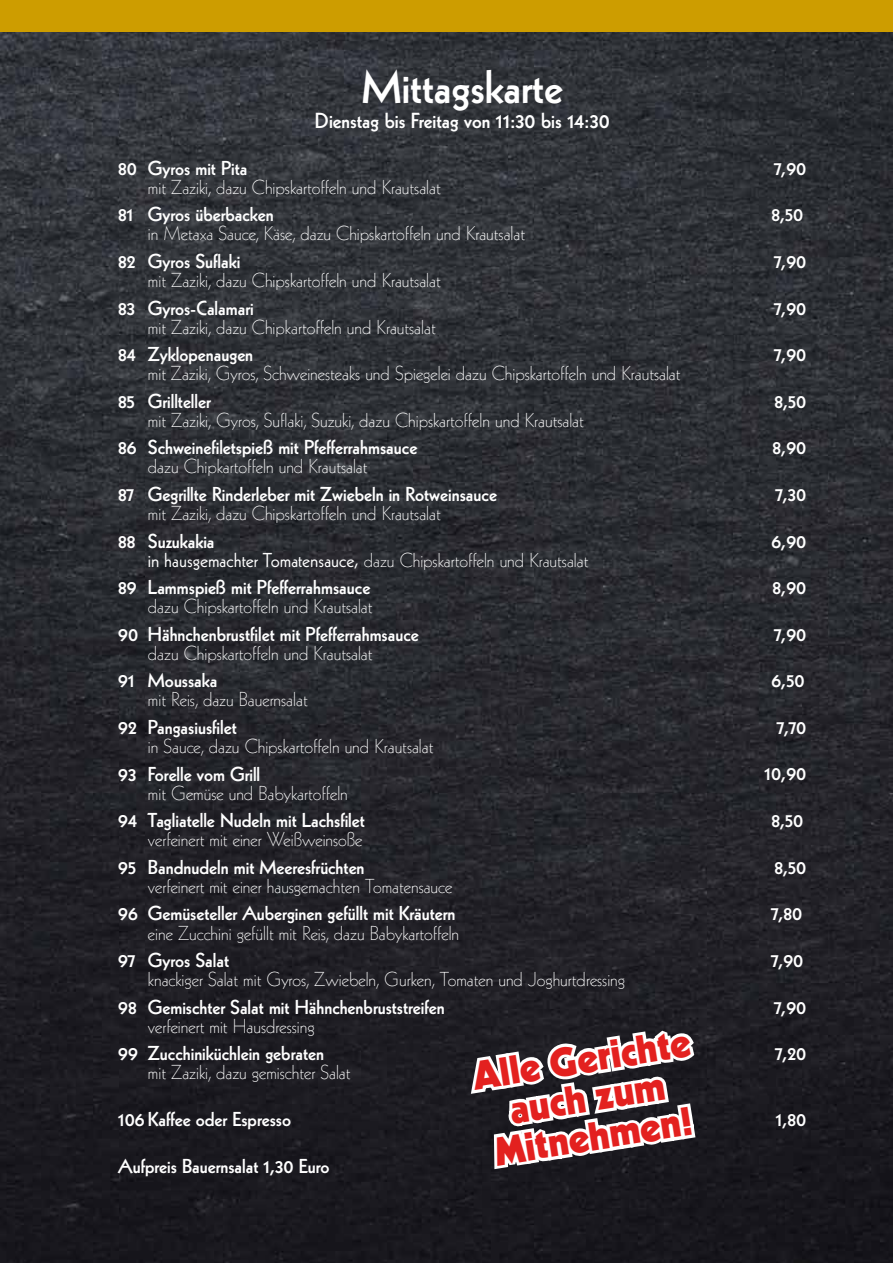
<style>
.page{position:relative;width:893px;height:1263px;background:#fff}
.page>*{position:absolute;margin:0;border:0;box-sizing:border-box;transform-origin:0 0}
.t1{font:800 45.75px "Kabel";color:#fff}
.t2{font:900 39px/39px "Kabel";color:#e3211f;text-align:center}
.t3{font:800 21.15px "Kabel";color:#fff}
.t4{font:300 19.5px/27.6px "Kabel";color:#fff}
.t5{font:800 19.5px "Kabel";color:#fff}
.s1{font-weight:400}
.s2{font-weight:800}
</style>
<div class="page">
<img style="left:0;top:32px;width:893px;height:1231px">
<div style="left:0;top:0;width:893px;height:32px;background:#cd9d00"></div>
<svg style="left:467px;top:1021px;width:232px;height:201px"></svg>
<h1 class="t1" style="left:362px;top:60px;width:202px">Mittagskarte</h1>
<p class="t3" style="left:315px;top:108px;width:296px">Dienstag bis Freitag von 11:30 bis 14:30</p>
<p class="t5" style="left:118px;top:157px;width:131px">80 Gyros mit Pita</p>
<p class="t5" style="left:774px;top:157px;width:33px">7,90</p>
<p class="t4" style="left:148px;top:174px;width:294px">mit Zaziki, dazu Chipskartoffeln und Krautsalat</p>
<p class="t5" style="left:118px;top:203px;width:157px">81 Gyros überbacken</p>
<p class="t5" style="left:771px;top:203px;width:33px">8,50</p>
<p class="t4" style="left:148px;top:220px;width:379px">in Metaxa Sauce, Käse, dazu Chipskartoffeln und Krautsalat</p>
<p class="t5" style="left:118px;top:250px;width:124px">82 Gyros Suflaki</p>
<p class="t5" style="left:774px;top:250px;width:33px">7,90</p>
<p class="t4" style="left:148px;top:267px;width:294px">mit Zaziki, dazu Chipskartoffeln und Krautsalat</p>
<p class="t5" style="left:118px;top:296px;width:137px">83 Gyros-Calamari</p>
<p class="t5" style="left:774px;top:296px;width:33px">7,90</p>
<p class="t4" style="left:148px;top:314px;width:289px">mit Zaziki, dazu Chipkartoffeln und Krautsalat</p>
<p class="t5" style="left:118px;top:343px;width:136px">84 Zyklopenaugen</p>
<p class="t5" style="left:774px;top:343px;width:33px">7,90</p>
<p class="t4" style="left:148px;top:360px;width:534px">mit Zaziki, Gyros, Schweinesteaks und Spiegelei dazu Chipskartoffeln und Krautsalat</p>
<p class="t5" style="left:118px;top:390px;width:94px">85 Grillteller</p>
<p class="t5" style="left:774px;top:390px;width:33px">8,50</p>
<p class="t4" style="left:148px;top:407px;width:437px">mit Zaziki, Gyros, Suflaki, Suzuki, dazu Chipskartoffeln und Krautsalat</p>
<p class="t5" style="left:118px;top:436px;width:301px">86 Schweinefiletspieß mit Pfefferrahmsauce</p>
<p class="t5" style="left:773px;top:436px;width:35px">8,90</p>
<p class="t4" style="left:148px;top:453px;width:221px">dazu Chipkartoffeln und Krautsalat</p>
<p class="t5" style="left:118px;top:483px;width:380px">87 Gegrillte Rinderleber mit Zwiebeln in Rotweinsauce</p>
<p class="t5" style="left:776px;top:483px;width:32px">7,30</p>
<p class="t4" style="left:148px;top:500px;width:294px">mit Zaziki, dazu Chipskartoffeln und Krautsalat</p>
<p class="t5" style="left:118px;top:529px;width:98px">88 Suzukakia</p>
<p class="t5" style="left:771px;top:529px;width:36px">6,90</p>
<p class="t4" style="left:118px;top:547px;width:472px;text-indent:30px"><span class="s1">in hausgemachter Tomatensauce,</span> dazu Chipskartoffeln und Krautsalat<br><span class="s2">89 Lammspieß mit Pfefferrahmsauce</span></p>
<p class="t5" style="left:773px;top:576px;width:35px">8,90</p>
<p class="t4" style="left:148px;top:593px;width:226px">dazu Chipskartoffeln und Krautsalat</p>
<p class="t5" style="left:118px;top:623px;width:302px">90 Hähnchenbrustfilet mit Pfefferrahmsauce</p>
<p class="t5" style="left:774px;top:623px;width:33px">7,90</p>
<p class="t4" style="left:148px;top:640px;width:226px">dazu Chipskartoffeln und Krautsalat</p>
<p class="t5" style="left:118px;top:669px;width:101px">91 Moussaka</p>
<p class="t5" style="left:771px;top:669px;width:35px">6,50</p>
<p class="t4" style="left:148px;top:686px;width:161px">mit Reis, dazu Bauernsalat</p>
<p class="t5" style="left:118px;top:716px;width:120px">92 Pangasiusfilet</p>
<p class="t5" style="left:777px;top:716px;width:31px">7,70</p>
<p class="t4" style="left:148px;top:733px;width:287px">in Sauce, dazu Chipskartoffeln und Krautsalat</p>
<p class="t5" style="left:118px;top:762px;width:143px">93 Forelle vom Grill</p>
<p class="t4" style="left:148px;top:780px;width:201px">mit Gemüse und Babykartoffeln</p>
<p class="t5" style="left:118px;top:809px;width:248px">94 Tagliatelle Nudeln mit Lachsfilet</p>
<p class="t5" style="left:771px;top:809px;width:33px">8,50</p>
<p class="t4" style="left:148px;top:826px;width:216px">verfeinert mit einer Weißweinsoße</p>
<p class="t5" style="left:118px;top:856px;width:248px">95 Bandnudeln mit Meeresfrüchten</p>
<p class="t5" style="left:774px;top:856px;width:33px">8,50</p>
<p class="t4" style="left:148px;top:873px;width:306px">verfeinert mit einer hausgemachten Tomatensauce</p>
<p class="t5" style="left:118px;top:902px;width:339px">96 Gemüseteller Auberginen gefüllt mit Kräutern</p>
<p class="t5" style="left:771px;top:902px;width:32px">7,80</p>
<p class="t4" style="left:148px;top:919px;width:313px">eine Zucchini gefüllt mit Reis, dazu Babykartoffeln</p>
<p class="t5" style="left:118px;top:949px;width:112px">97 Gyros Salat</p>
<p class="t5" style="left:771px;top:949px;width:33px">7,90</p>
<p class="t4" style="left:148px;top:966px;width:479px">knackiger Salat mit Gyros, Zwiebeln, Gurken, Tomaten und Joghurtdressing</p>
<p class="t5" style="left:118px;top:995px;width:328px">98 Gemischter Salat mit Hähnchenbruststreifen</p>
<p class="t5" style="left:774px;top:995px;width:33px">7,90</p>
<p class="t4" style="left:148px;top:1012px;width:168px">verfeinert mit Hausdressing</p>
<p class="t5" style="left:118px;top:1042px;width:207px">99 Zucchiniküchlein gebraten</p>
<p class="t5" style="left:775px;top:1042px;width:32px">7,20</p>
<p class="t4" style="left:148px;top:1059px;width:204px">mit Zaziki, dazu gemischter Salat</p>
<p class="t5" style="left:118px;top:1108px;width:174px">106 Kaffee oder Espresso</p>
<p class="t5" style="left:776px;top:1108px;width:32px">1,80</p>
<p class="t5" style="left:118px;top:1154px;width:213px">Aufpreis Bauernsalat 1,30 Euro</p>
<p class="t5" style="left:765px;top:761px;width:43px">10,90</p>
<h2 class="t2" style="left:469px;top:1056px;width:222px;rotate:-9deg">Alle Gerichte auch zum<br>Mitnehmen!</h2>
</div>
